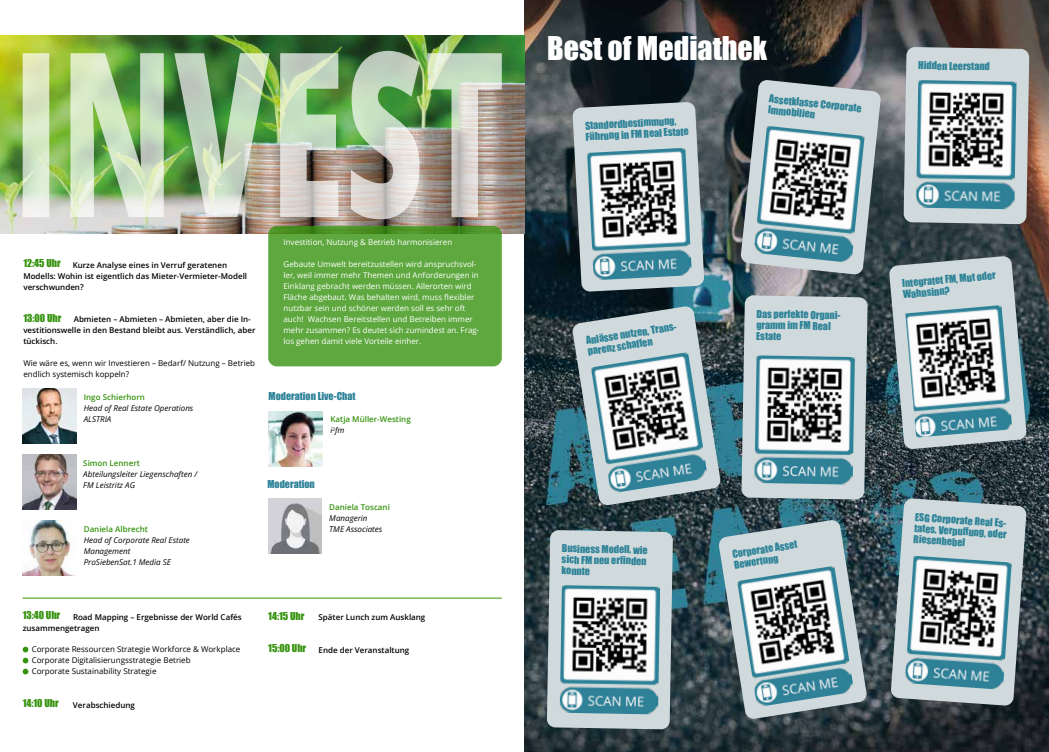
<style>
.page{position:relative;width:1049px;height:752px;background:#fff}
.page>*{position:absolute;margin:0;border:0;box-sizing:border-box;transform-origin:0 0}
.t1{font:30px "Impact";color:#fff}
.t2{font:10px/11px "Impact";color:#2e8398}
.t3{font:10px "Impact";color:#36930f}
.t4{font:8px/11px "Open Sans";color:#fff}
.t5{font:600 8px/11px "Open Sans";color:#000}
.t6{font:8px/11px "Open Sans";color:#000}
.t7{font:italic 8px/11px "Open Sans";color:#000}
.t8{font:600 8px/11px "Open Sans";color:#36930f}
.t9{font:600 8px "Open Sans";color:#36930f}
.s1{font-weight:400;font-style:italic;color:#000}
.s2{font-family:"Impact";font-weight:400;font-size:10px;color:#36930f}
</style>
<div class="page">
<img style="left:524px;top:0;width:525px;height:751px">
<img style="left:0;top:35px;width:524px;height:198px">
<img style="left:23px;top:51px;width:479px;height:168px">
<div style="left:268px;top:226px;width:234px;height:140px;background:#5ea83f;border-radius:9px"></div>
<img style="left:23px;top:388px;width:53px;height:55px">
<img style="left:23px;top:520px;width:49px;height:55px">
<img style="left:23px;top:454px;width:53px;height:55px">
<img style="left:268px;top:498px;width:54px;height:55px">
<img style="left:269px;top:411px;width:53px;height:55px">
<svg style="left:23px;top:646px;width:5px;height:28px"></svg>
<hr style="left:23px;top:597px;width:479px;height:1px;background:#36930f">
<svg style="left:572px;top:102px;width:132px;height:189px;background:#acb8bb"></svg>
<img style="left:587px;top:148px;width:105px;height:132px">
<svg style="left:740px;top:80px;width:141px;height:194px;background:#949ea1"></svg>
<img style="left:754px;top:126px;width:111px;height:137px">
<svg style="left:903px;top:47px;width:126px;height:177px;background:#c4cdcf"></svg>
<img style="left:916px;top:80px;width:100px;height:129px">
<svg style="left:741px;top:295px;width:126px;height:204px;background:#c3ced0"></svg>
<img style="left:754px;top:355px;width:101px;height:129px">
<svg style="left:572px;top:306px;width:149px;height:199px;background:#7a9197"></svg>
<img style="left:591px;top:352px;width:117px;height:141px">
<svg style="left:889px;top:256px;width:138px;height:193px;background:#9caaae"></svg>
<img style="left:905px;top:305px;width:107px;height:132px">
<svg style="left:891px;top:498px;width:135px;height:207px;background:#a6b4b8"></svg>
<img style="left:905px;top:555px;width:107px;height:134px">
<svg style="left:718px;top:519px;width:149px;height:200px;background:#7e9095"></svg>
<img style="left:737px;top:565px;width:117px;height:141px">
<svg style="left:547px;top:529px;width:126px;height:200px;background:#c2cdd0"></svg>
<img style="left:560px;top:585px;width:100px;height:129px">
<p class="t3" style="left:23px;top:255px;width:39px">12:45 Uhr</p>
<p class="t5" style="left:23px;top:259px;width:225px;text-indent:49px">Kurze Analyse eines in Verruf geratenen<br>Modells: Wohin ist eigentlich das Mieter-Vermieter-Modell verschwunden?</p>
<p class="t3" style="left:23px;top:310px;width:39px">13:00 Uhr</p>
<p class="t5" style="left:23px;top:314px;width:234px;text-indent:50px">Abmieten – Abmieten – Abmieten, aber die In&shy;vestitionswelle in den Bestand bleibt aus. Verständlich, aber tückisch.</p>
<p class="t6" style="left:23px;top:357px;width:233px">Wie wäre es, wenn wir Investieren – Bedarf/ Nutzung – Betrieb endlich systemisch koppeln?</p>
<p class="t9" style="left:84px;top:391px;width:63px">Ingo Schierhorn</p>
<p class="t7" style="left:84px;top:402px;width:111px">Head of Real Estate Operations<br>ALSTRIA</p>
<p class="t4" style="left:283px;top:236px;width:170px">Investition, Nutzung &amp; Betrieb harmonisieren</p>
<p class="t4" style="left:283px;top:258px;width:197px">Gebaute Umwelt bereitzustellen wird anspruchsvol&shy;ler, weil immer mehr Themen und Anforderungen in Einklang gebracht werden müssen. Allerorten wird Fläche abgebaut. Was behalten wird, muss flexibler nutzbar sein und schöner werden soll es sehr oft auch! Wachsen Bereitstellen und Betreiben immer mehr zusammen? Es deutet sich zumindest an. Frag&shy;los gehen damit viele Vorteile einher.</p>
<p class="t2" style="left:269px;top:390px;width:88px">Moderation Live-Chat</p>
<p class="t8" style="left:330px;top:413px;width:82px">Katja Müller-Westing <span class="s1">i</span><sup>2</sup><span class="s1">fm</span></p>
<p class="t8" style="left:83px;top:457px;width:58px">Simon Lennert</p>
<p class="t7" style="left:83px;top:467px;width:115px">Abteilungsleiter Liegenschaften /<br>FM Leistritz AG</p>
<p class="t2" style="left:267px;top:477px;width:49px">Moderation</p>
<p class="t8" style="left:84px;top:523px;width:66px">Daniela Albrecht</p>
<p class="t7" style="left:84px;top:533px;width:108px">Head of Corporate Real Estate<br>Management<br>ProSiebenSat.1 Media SE</p>
<p class="t8" style="left:329px;top:501px;width:62px">Daniela Toscani</p>
<p class="t7" style="left:329px;top:511px;width:55px">Managerin<br>TME Associates</p>
<p class="t3" style="left:23px;top:607px;width:39px">13:40 Uhr</p>
<p class="t6" style="left:32px;top:643px;width:210px">Corporate Ressourcen Strategie Workforce &amp; Workplace<br>Corporate Digitalisierungsstrategie Betrieb<br>Corporate Sustainability Strategie</p>
<p class="t3" style="left:23px;top:695px;width:38px">14:10 Uhr</p>
<p class="t5" style="left:73px;top:698px;width:64px">Verabschiedung</p>
<p class="t5" style="left:23px;top:610px;width:221px;text-indent:50px">Road Mapping – Ergebnisse der World Cafés zusammengetragen</p>
<p class="t3" style="left:268px;top:607px;width:38px">14:15 Uhr</p>
<p class="t5" style="left:319px;top:611px;width:108px">Später Lunch zum Ausklang</p>
<p class="t5" style="left:268px;top:643px;width:143px"><span class="s2">15:00 Uhr</span> Ende der Veranstaltung</p>
<h1 class="t1" style="left:547px;top:25px;width:222px">Best of Mediathek</h1>
<p class="t2" style="left:585px;top:120px;width:105px;rotate:-3deg">Standordbestimmung,<br>Führung in FM Real Estate</p>
<p class="t2" style="left:770px;top:93px;width:94px;rotate:6deg">Assetklasse Corporate<br>Immobilien</p>
<p class="t2" style="left:918px;top:59px;width:73px;rotate:1deg">Hidden Leerstand</p>
<p class="t2" style="left:585px;top:334px;width:95px;rotate:-9deg">Anlässe nutzen, Trans&shy;parenz schaffen</p>
<p class="t2" style="left:757px;top:308px;width:88px;rotate:1deg">Das perfekte Organi&shy;gramm im FM Real<br>Estate</p>
<p class="t2" style="left:902px;top:277px;width:95px;rotate:-5deg">Integratet FM, Mut oder<br>Wahnsinn?</p>
<p class="t2" style="left:562px;top:542px;width:87px;text-align:justify;rotate:1deg">Business Modell, wie sich FM neu erfi nden konnte</p>
<p class="t2" style="left:731px;top:548px;width:67px;rotate:-9deg">Corporate Asset<br>Bewertung</p>
<p class="t2" style="left:915px;top:511px;width:95px;text-align:justify;rotate:4deg">ESG Corporate Real Es&shy;tates, Verpuffung, oder Riesenhebel</p>
</div>
